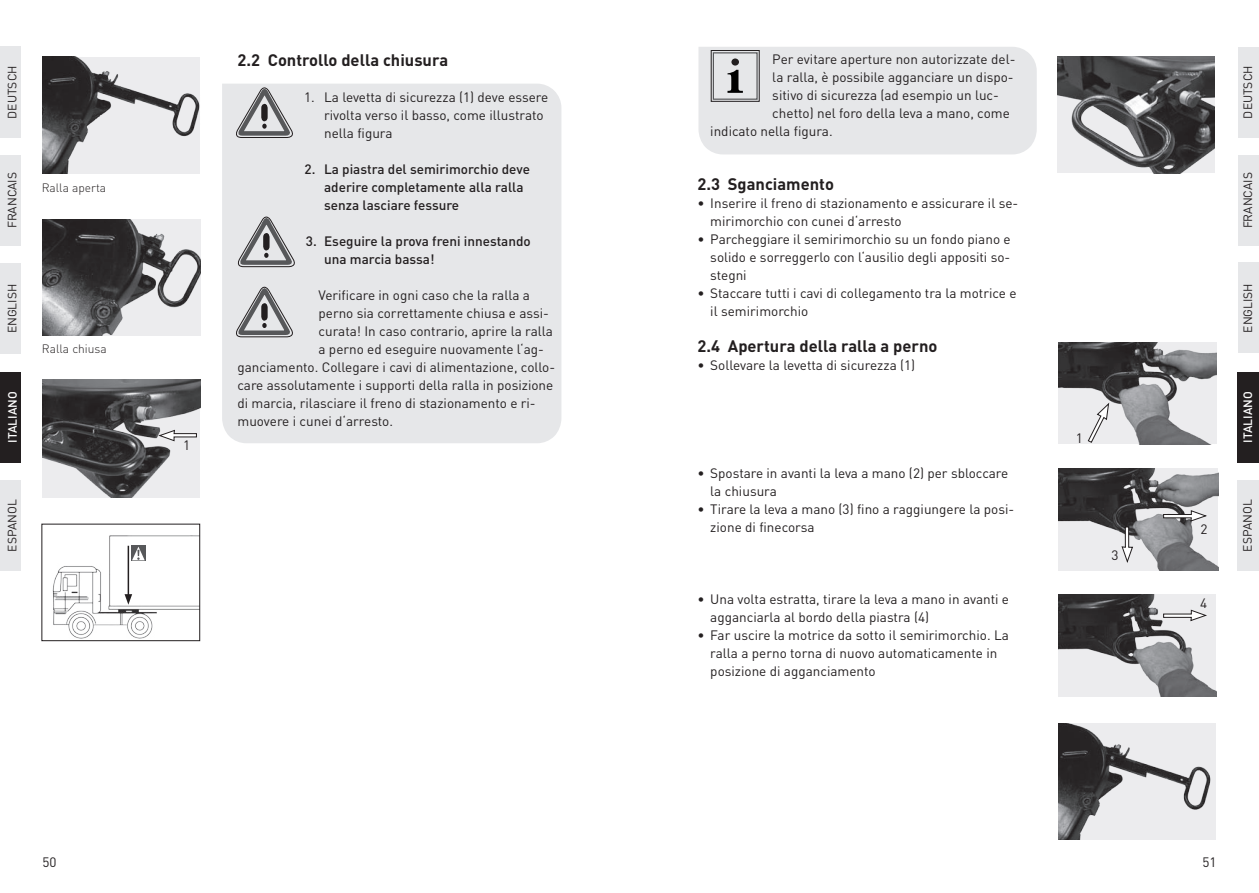
<style>
.page{position:relative;width:1259px;height:893px;background:#fff}
.page>*{position:absolute;margin:0;border:0;box-sizing:border-box;transform-origin:0 0}
.u_uebertitel_fliesstext{font:700 16.5px "DIN";color:#231f20}
.d_fliesstext_3mm_ez{font:700 16.5px "DIN";color:#231f20}
.it_fliesstext_3mm_ez{font:13.5px/18px "DIN";color:#231f20}
.d_fliesstext_4mm_ez{font:13.5px/18px "DIN";color:#231f20}
.d_fliesstext_3mm_ez-2{font:13.5px "DIN";color:#231f20}
.it_fliesstext{font:13.5px/18px "DIN";color:#231f20}
.d_fliesstext_4mm_ez-2{font:500 13.5px/18px "DIN";color:#231f20}
.t1{font:12px "DIN";color:#231f20}
.d_bildlegende{font:300 12px "DIN";color:#231f20}
.t2{font:500 12px "DIN";color:#fff}
</style>
<div class="page">
<div style="left:0;top:47px;width:21px;height:91px;background:#e6e7e9"></div>
<div style="left:0;top:155px;width:21px;height:90px;background:#e6e7e9"></div>
<div style="left:0;top:264px;width:21px;height:90px;background:#e6e7e9"></div>
<div style="left:0;top:372px;width:21px;height:90px;background:#231f20"></div>
<div style="left:0;top:480px;width:21px;height:90px;background:#e6e7e9"></div>
<div style="left:1237px;top:47px;width:22px;height:90px;background:#e6e7e9"></div>
<div style="left:1237px;top:155px;width:22px;height:90px;background:#e6e7e9"></div>
<div style="left:1237px;top:263px;width:22px;height:90px;background:#e6e7e9"></div>
<div style="left:1237px;top:372px;width:22px;height:90px;background:#231f20"></div>
<div style="left:1237px;top:480px;width:22px;height:90px;background:#e6e7e9"></div>
<img style="left:43px;top:219px;width:157px;height:117px">
<img style="left:42px;top:57px;width:158px;height:116px">
<img style="left:42px;top:380px;width:158px;height:117px">
<img style="left:52px;top:535px;width:146px;height:104px">
<svg style="left:131px;top:546px;width:14px;height:15px"></svg>
<svg style="left:132px;top:547px;width:13px;height:13px"></svg>
<div style="left:42px;top:524px;width:158px;height:117px;border:1px solid #231f20"></div>
<div style="left:222px;top:84px;width:339px;height:359px;background:#e6e7e9"></div>
<svg style="left:233px;top:84px;width:62px;height:69px"></svg>
<svg style="left:233px;top:213px;width:64px;height:140px"></svg>
<div style="left:698px;top:47px;width:338px;height:107px;background:#e6e7e9"></div>
<svg style="left:159px;top:429px;width:38px;height:13px"></svg>
<hr style="left:128px;top:546px;width:1px;height:50px;background:#231f20">
<svg style="left:125px;top:594px;width:7px;height:11px"></svg>
<img style="left:1057px;top:57px;width:158px;height:116px">
<img style="left:1058px;top:723px;width:158px;height:116px">
<img style="left:1058px;top:342px;width:159px;height:102px">
<img style="left:1058px;top:468px;width:160px;height:102px">
<img style="left:1058px;top:594px;width:158px;height:102px">
<svg style="left:1083px;top:400px;width:31px;height:44px"></svg>
<svg style="left:1162px;top:510px;width:44px;height:12px"></svg>
<svg style="left:1121px;top:526px;width:12px;height:36px"></svg>
<svg style="left:1162px;top:609px;width:44px;height:13px"></svg>
<p class="t1" style="left:5px;top:119px;width:55px;rotate:-90deg">DEUTSCH</p>
<p class="t1" style="left:5px;top:228px;width:58px;rotate:-90deg">FRANCAIS</p>
<p class="t1" style="left:5px;top:333px;width:51px;rotate:-90deg">ENGLISH</p>
<p class="t2" style="left:5px;top:443px;width:53px;rotate:-90deg">ITALIANO</p>
<p class="t1" style="left:5px;top:551px;width:54px;rotate:-90deg">ESPANOL</p>
<p class="d_bildlegende" style="left:42px;top:180px;width:66px">Ralla aperta</p>
<p class="d_bildlegende" style="left:42px;top:342px;width:66px">Ralla chiusa</p>
<p class="d_fliesstext_3mm_ez-2" style="left:183px;top:436px;width:9px">1</p>
<p class="u_uebertitel_fliesstext" style="left:237px;top:49px;width:212px">2.2 Controllo della chiusura</p>
<p class="d_fliesstext_4mm_ez" style="left:324px;top:88px;width:226px;text-indent:-20px">1. La levetta di sicurezza (1) deve essere rivolta verso il basso, come illustrato nella figura</p>
<p class="d_fliesstext_4mm_ez-2" style="left:324px;top:159px;width:207px;text-indent:-19px">2. La piastra del semirimorchio deve aderire completamente alla ralla senza lasciare fessure</p>
<p class="d_fliesstext_4mm_ez-2" style="left:324px;top:231px;width:208px;text-indent:-18px">3. Eseguire la prova freni innestando una marcia bassa!</p>
<p class="d_fliesstext_4mm_ez" style="left:318px;top:286px;width:236px">Verificare in ogni caso che la ralla a perno sia correttamente chiusa e assi&shy;curata! In caso contrario, aprire la ralla a perno ed eseguire nuovamente l‘ag-</p>
<p class="it_fliesstext" style="left:237px;top:358px;width:319px">ganciamento. Collegare i cavi di alimentazione, collo&shy;care assolutamente i supporti della ralla in posizione</p>
<p class="it_fliesstext" style="left:237px;top:394px;width:300px">di marcia, rilasciare il freno di stazionamento e ri&shy;muovere i cunei d‘arresto.</p>
<p class="d_fliesstext_3mm_ez-2" style="left:772px;top:51px;width:245px">Per evitare aperture non autorizzate del-</p>
<p class="d_fliesstext_3mm_ez-2" style="left:772px;top:69px;width:243px">la ralla, è possibile agganciare un dispo-</p>
<p class="d_fliesstext_3mm_ez-2" style="left:772px;top:87px;width:228px">sitivo di sicurezza (ad esempio un luc-</p>
<p class="d_fliesstext_3mm_ez-2" style="left:772px;top:105px;width:239px">chetto) nel foro della leva a mano, come</p>
<p class="d_fliesstext_3mm_ez-2" style="left:710px;top:123px;width:124px">indicato nella figura.</p>
<p class="u_uebertitel_fliesstext" style="left:697px;top:173px;width:138px">2.3 Sganciamento</p>
<p class="it_fliesstext_3mm_ez" style="left:710px;top:194px;width:309px;text-indent:-13px">• Inserire il freno di stazionamento e assicurare il se&shy;mirimorchio con cunei d‘arresto</p>
<p class="it_fliesstext_3mm_ez" style="left:710px;top:230px;width:302px;text-align:justify;text-indent:-13px">• Parcheggiare il semirimorchio su un fondo piano e solido e sorreggerlo con l‘ausilio degli appositi so&shy;stegni</p>
<p class="it_fliesstext_3mm_ez" style="left:710px;top:284px;width:308px;text-indent:-13px">• Staccare tutti i cavi di collegamento tra la motrice e il semirimorchio</p>
<p class="d_fliesstext_3mm_ez" style="left:697px;top:335px;width:241px">2.4 Apertura della ralla a perno</p>
<p class="it_fliesstext_3mm_ez" style="left:697px;top:356px;width:219px">• Sollevare la levetta di sicurezza (1)</p>
<p class="it_fliesstext_3mm_ez" style="left:710px;top:464px;width:299px;text-indent:-13px">• Spostare in avanti la leva a mano (2) per sbloccare la chiusura</p>
<p class="it_fliesstext_3mm_ez" style="left:710px;top:500px;width:305px;text-indent:-13px">• Tirare la leva a mano (3) fino a raggiungere la posi&shy;zione di finecorsa</p>
<p class="it_fliesstext_3mm_ez" style="left:710px;top:590px;width:300px;text-indent:-13px">• Una volta estratta, tirare la leva a mano in avanti e agganciarla al bordo della piastra (4)</p>
<p class="it_fliesstext_3mm_ez" style="left:710px;top:626px;width:300px;text-indent:-13px">• Far uscire la motrice da sotto il semirimorchio. La ralla a perno torna di nuovo automaticamente in posizione di agganciamento</p>
<p class="d_fliesstext_3mm_ez-2" style="left:1076px;top:430px;width:9px">1</p>
<p class="d_fliesstext_3mm_ez-2" style="left:1111px;top:547px;width:9px">3</p>
<p class="d_fliesstext_3mm_ez-2" style="left:1200px;top:520px;width:9px">2</p>
<p class="d_fliesstext_3mm_ez-2" style="left:1200px;top:595px;width:9px">4</p>
<p class="t1" style="left:1240px;top:119px;width:55px;rotate:-90deg">DEUTSCH</p>
<p class="t1" style="left:1240px;top:228px;width:58px;rotate:-90deg">FRANCAIS</p>
<p class="t1" style="left:1240px;top:333px;width:51px;rotate:-90deg">ENGLISH</p>
<p class="t2" style="left:1240px;top:443px;width:53px;rotate:-90deg">ITALIANO</p>
<p class="t1" style="left:1240px;top:551px;width:54px;rotate:-90deg">ESPANOL</p>
<p class="d_fliesstext_4mm_ez" style="left:43px;top:853px;width:16px">50</p>
<p class="d_fliesstext_4mm_ez" style="left:1202px;top:853px;width:16px">51</p>
</div>
